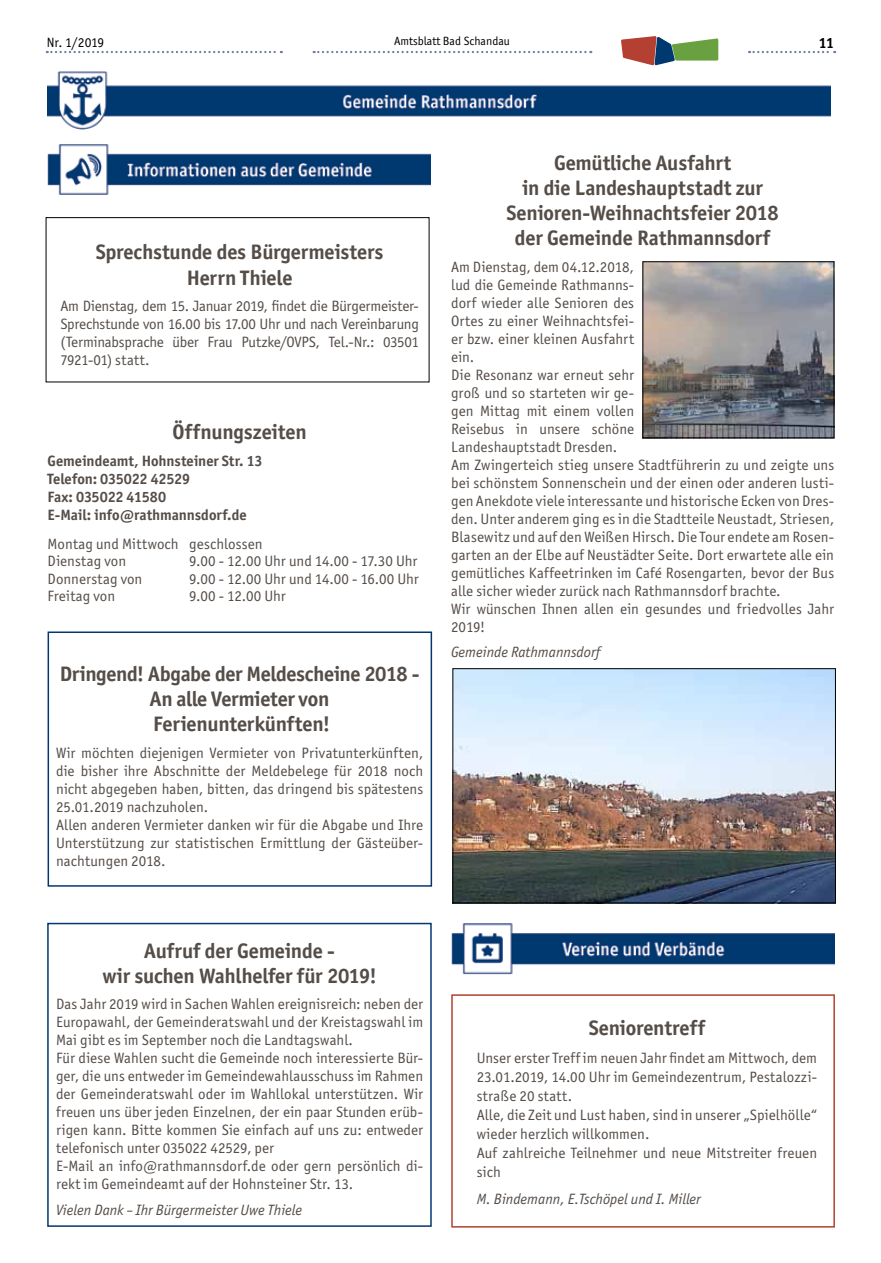
<style>
.page{position:relative;width:881px;height:1263px;background:#fff}
.page>*{position:absolute;margin:0;border:0;box-sizing:border-box;transform-origin:0 0}
.t1{font:700 21px/25.2px "Officina San ITC";letter-spacing:-.01em;color:#544d48;text-align:center}
.t2{font:15px/18px "Officina San ITC";letter-spacing:.005em;color:#544d48}
.t3{font:700 15px/18px "Officina San ITC";letter-spacing:-.005em;color:#544d48}
.t4{font:italic 15px "Officina San ITC";color:#544d48}
.t5{font:700 15px "Officina San ITC";color:#000}
.t6{font:13.5px "Officina San ITC";letter-spacing:-.01em;color:#000}
.t7{font:12px "Officina San ITC";color:#000}
</style>
<div class="page">
<svg style="left:313px;top:51px;width:278px;height:2px"></svg>
<svg style="left:47px;top:51px;width:235px;height:2px"></svg>
<svg style="left:748px;top:51px;width:86px;height:2px"></svg>
<svg style="left:621px;top:36px;width:97px;height:29px"></svg>
<img style="left:48px;top:71px;width:782px;height:58px">
<img style="left:48px;top:144px;width:382px;height:50px">
<div style="left:46px;top:217px;width:383px;height:165px;border:1px solid #000"></div>
<div style="left:47px;top:923px;width:384px;height:304px;border:2px solid #003870"></div>
<img style="left:454px;top:670px;width:379px;height:231px">
<div style="left:452px;top:668px;width:383px;height:235px;border:1px solid #000"></div>
<img style="left:451px;top:923px;width:382px;height:51px">
<div style="left:48px;top:631px;width:384px;height:256px;border:2px solid #003870"></div>
<img style="left:644px;top:263px;width:187px;height:173px">
<div style="left:642px;top:261px;width:191px;height:177px;border:1px solid #000"></div>
<div style="left:451px;top:994px;width:383px;height:233px;border:2px solid #b34030"></div>
<p class="t6" style="left:47px;top:34px;width:59px">Nr. 1/2019</p>
<p class="t7" style="left:394px;top:34px;width:117px">Amtsblatt Bad Schandau</p>
<p class="t5" style="left:818px;top:34px;width:17px">11</p>
<h1 class="t1" style="left:96px;top:240px;width:289px">Sprechstunde des Bürgermeisters<br>Herrn Thiele</h1>
<p class="t2" style="left:60px;top:297px;width:360px;text-align:justify">Am Dienstag, dem 15. Januar 2019, findet die Bürgermeister-Sprechstunde von 16.00 bis 17.00 Uhr und nach Vereinbarung (Terminabsprache über Frau Putzke/OVPS, Tel.-Nr.: 03501<br>7921-01) statt.</p>
<h1 class="t1" style="left:172px;top:419px;width:135px">Öffnungszeiten</h1>
<p class="t3" style="left:48px;top:451px;width:216px">Gemeindeamt, Hohnsteiner Str. 13<br>Telefon: 035022 42529<br>Fax: 035022 41580<br>E-Mail: info@rathmannsdorf.de</p>
<p class="t2" style="left:48px;top:535px;width:216px;line-height:17.5px">Montag und Mittwoch geschlossen<br>Dienstag von</p>
<p class="t2" style="left:189px;top:552px;width:230px">9.00 - 12.00 Uhr und 14.00 - 17.30 Uhr</p>
<p class="t2" style="left:48px;top:570px;width:96px">Donnerstag von</p>
<p class="t2" style="left:189px;top:570px;width:231px">9.00 - 12.00 Uhr und 14.00 - 16.00 Uhr</p>
<p class="t2" style="left:48px;top:587px;width:69px">Freitag von</p>
<p class="t2" style="left:189px;top:587px;width:98px">9.00 - 12.00 Uhr</p>
<h1 class="t1" style="left:60px;top:661px;width:361px">Dringend! Abgabe der Meldescheine 2018 -<br>An alle Vermieter von<br>Ferienunterkünften!</h1>
<p class="t2" style="left:56px;top:744px;width:368px">Wir möchten diejenigen Vermieter von Privatunterkünften, die bisher ihre Abschnitte der Meldebelege für 2018 noch nicht abgegeben haben, bitten, das dringend bis spätestens 25.01.2019 nachzuholen.<br>Allen anderen Vermieter danken wir für die Abgabe und Ihre Unterstützung zur statistischen Ermittlung der Gästeüber&shy;nachtungen 2018.</p>
<h1 class="t1" style="left:506px;top:150px;width:274px">Gemütliche Ausfahrt<br>in die Landeshauptstadt zur<br>Senioren-Weihnachtsfeier 2018 der Gemeinde Rathmannsdorf</h1>
<p class="t2" style="left:451px;top:258px;width:384px">Am Dienstag, dem 04.12.2018,<br>lud die Gemeinde Rathmanns-<br>dorf wieder alle Senioren des<br>Ortes zu einer Weihnachtsfei-<br>er bzw. einer kleinen Ausfahrt<br>ein.<br>Die Resonanz war erneut sehr<br>groß und so starteten wir ge-<br>gen Mittag mit einem vollen<br>Reisebus in unsere schöne<br>Landeshauptstadt Dresden.<br>Am Zwingerteich stieg unsere Stadtführerin zu und zeigte uns bei schönstem Sonnenschein und der einen oder anderen lusti&shy;gen Anekdote viele interessante und historische Ecken von Dres&shy;den. Unter anderem ging es in die Stadtteile Neustadt, Striesen, Blasewitz und auf den Weißen Hirsch. Die Tour endete am Rosen&shy;garten an der Elbe auf Neustädter Seite. Dort erwartete alle ein gemütliches Kaffeetrinken im Café Rosengarten, bevor der Bus alle sicher wieder zurück nach Rathmannsdorf brachte.<br>Wir wünschen Ihnen allen ein gesundes und friedvolles Jahr 2019!</p>
<p class="t4" style="left:451px;top:644px;width:151px">Gemeinde Rathmannsdorf</p>
<h1 class="t1" style="left:102px;top:938px;width:276px">Aufruf der Gemeinde -<br>wir suchen Wahlhelfer für 2019!</h1>
<p class="t2" style="left:56px;top:995px;width:368px">Das Jahr 2019 wird in Sachen Wahlen ereignisreich: neben der Europawahl, der Gemeinderatswahl und der Kreistagswahl im Mai gibt es im September noch die Landtagswahl.<br>Für diese Wahlen sucht die Gemeinde noch interessierte Bür&shy;ger, die uns entweder im Gemeindewahlausschuss im Rahmen der Gemeinderatswahl oder im Wahllokal unterstützen. Wir freuen uns über jeden Einzelnen, der ein paar Stunden erüb&shy;rigen kann. Bitte kommen Sie einfach auf uns zu: entweder telefonisch unter 035022 42529, per<br>E-Mail an info@rathmannsdorf.de oder gern persönlich di&shy;rekt im Gemeindeamt auf der Hohnsteiner Str. 13.</p>
<p class="t4" style="left:56px;top:1201px;width:247px">Vielen Dank – Ihr Bürgermeister Uwe Thiele</p>
<h1 class="t1" style="left:588px;top:1015px;width:118px">Seniorentreff</h1>
<p class="t2" style="left:476px;top:1048px;width:342px;line-height:19px">Unser erster Treff im neuen Jahr findet am Mittwoch, dem 23.01.2019, 14.00 Uhr im Gemeindezentrum, Pestalozzi&shy;straße 20 statt.<br>Alle, die Zeit und Lust haben, sind in unserer „Spielhölle“ wieder herzlich willkommen.<br>Auf zahlreiche Teilnehmer und neue Mitstreiter freuen sich</p>
<p class="t4" style="left:476px;top:1190px;width:225px">M. Bindemann, E.Tschöpel und I. Miller</p>
</div>
